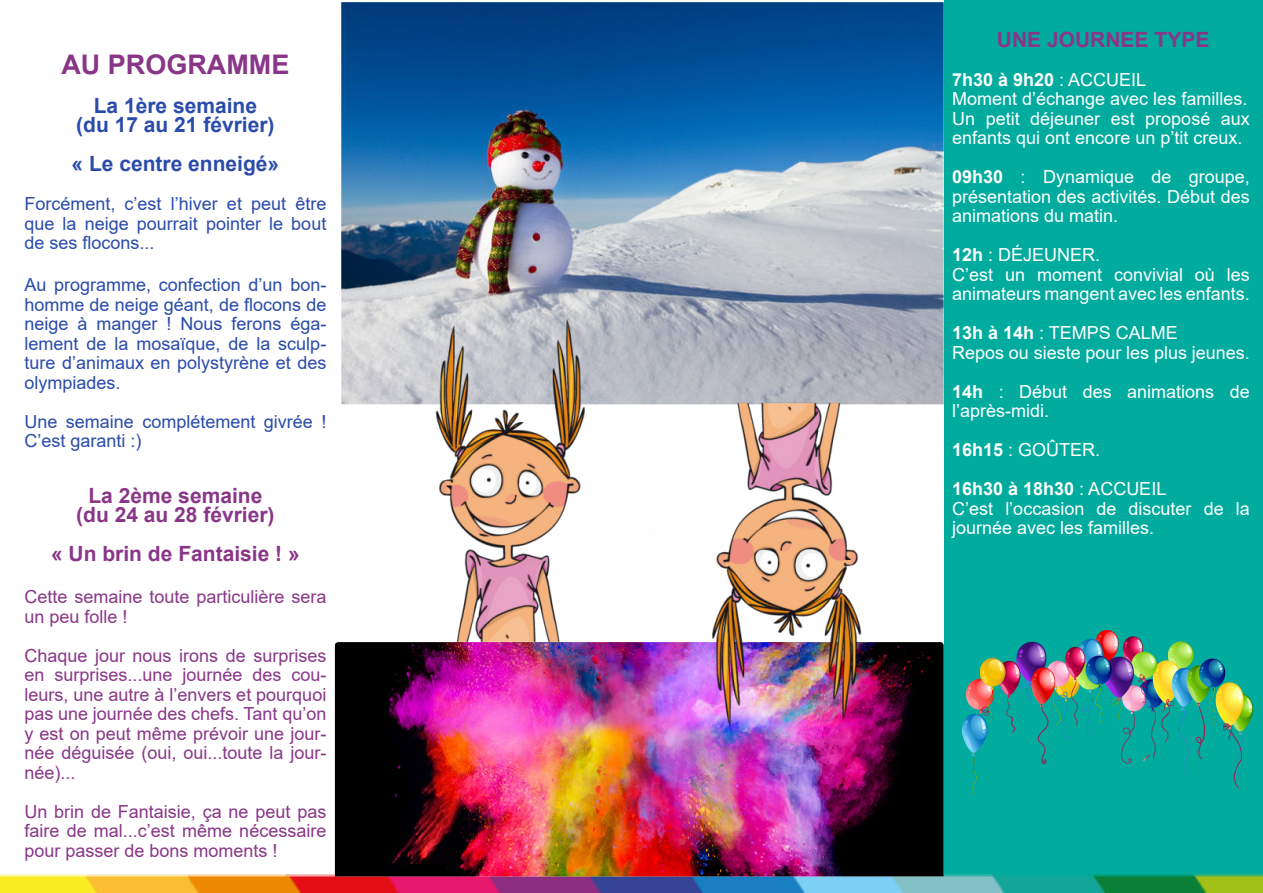
<style>
.page{position:relative;width:1263px;height:893px;background:#fff}
.page>*{position:absolute;margin:0;border:0;box-sizing:border-box;transform-origin:0 0}
.t1{font:700 27px "Arial";color:#893688}
.t2{font:700 21px "Arial";color:#893688}
.t3{font:700 21px "Arial";color:#2a4baa}
.t4{font:18px/19.5px "Arial";color:#fff}
.t5{font:18px/19.5px "Arial";color:#893688;text-align:justify}
.t6{font:18px/19.5px "Arial";color:#2a4baa;text-align:justify}
.t7{font:700 18px "Arial";color:#fff}
.s1{font-weight:400}
.s2{font-weight:700}
</style>
<div class="page">
<div style="left:944px;top:0;width:318px;height:893px;background:#01ab9e"></div>
<img style="left:0;top:874px;width:1263px;height:19px">
<img style="left:963px;top:631px;width:289px;height:163px">
<img style="left:341px;top:2px;width:603px;height:402px">
<img style="left:335px;top:642px;width:609px;height:234px">
<img style="left:630px;top:402px;width:314px;height:347px">
<img style="left:353px;top:296px;width:313px;height:348px">
<p class="t1" style="left:61px;top:45px;width:229px">AU PROGRAMME</p>
<p class="t3" style="left:94px;top:91px;width:165px">La 1ère semaine</p>
<p class="t3" style="left:76px;top:110px;width:200px">(du 17 au 21 février)</p>
<p class="t3" style="left:72px;top:149px;width:209px">« Le centre enneigé»</p>
<p class="t6" style="left:24px;top:194px;width:303px">Forcément, c’est l’hiver et peut être que la neige pourrait pointer le bout de ses flocons...</p>
<p class="t6" style="left:24px;top:275px;width:303px">Au programme, confection d’un bon&shy;homme de neige géant, de flocons de neige à manger ! Nous ferons éga&shy;lement de la mosaïque, de la sculp&shy;ture d’animaux en polystyrène et des olympiades.</p>
<p class="t6" style="left:24px;top:412px;width:303px">Une semaine complétement givrée !<br>C’est garanti :)</p>
<p class="t2" style="left:88px;top:481px;width:175px">La 2ème semaine</p>
<p class="t2" style="left:76px;top:500px;width:200px">(du 24 au 28 février)</p>
<p class="t2" style="left:51px;top:539px;width:250px">« Un brin de Fantaisie ! »</p>
<p class="t5" style="left:24px;top:587px;width:303px">Cette semaine toute particulière sera un peu folle !</p>
<p class="t5" style="left:24px;top:646px;width:303px">Chaque jour nous irons de surprises en surprises...une journée des cou&shy;leurs, une autre à l’envers et pourquoi pas une journée des chefs. Tant qu’on y est on peut même prévoir une jour&shy;née déguisée (oui, oui...toute la jour&shy;née)...</p>
<p class="t5" style="left:24px;top:802px;width:303px">Un brin de Fantaisie, ça ne peut pas faire de mal...c’est même nécessaire pour passer de bons moments !</p>
<p class="t2" style="left:997px;top:25px;width:214px">UNE JOURNEE TYPE</p>
<p class="t7" style="left:952px;top:67px;width:196px">7h30 à 9h20 <span class="s1">: ACCUEIL</span></p>
<p class="t4" style="left:952px;top:89px;width:297px">Moment d’échange avec les familles.</p>
<p class="t4" style="left:952px;top:109px;width:299px">Un petit déjeuner est proposé aux enfants qui ont encore un p’tit creux.</p>
<p class="t4" style="left:952px;top:167px;width:299px;text-align:justify"><span class="s2">09h30</span> : Dynamique de groupe, présentation des activités. Début des animations du matin.</p>
<p class="t4" style="left:952px;top:245px;width:150px"><span class="s2">12h</span> : DÉJEUNER.</p>
<p class="t4" style="left:952px;top:265px;width:299px">C’est un moment convivial où les animateurs mangent avec les enfants.</p>
<p class="t4" style="left:952px;top:323px;width:227px"><span class="s2">13h à 14h</span> : TEMPS CALME</p>
<p class="t4" style="left:952px;top:343px;width:299px">Repos ou sieste pour les plus jeunes.</p>
<p class="t4" style="left:952px;top:382px;width:299px"><span class="s2">14h</span> : Début des animations de l’après-midi.</p>
<p class="t4" style="left:952px;top:440px;width:150px"><span class="s2">16h15</span> : GOÛTER.</p>
<p class="t7" style="left:952px;top:476px;width:216px">16h30 à 18h30 <span class="s1">: ACCUEIL</span></p>
<p class="t4" style="left:952px;top:499px;width:299px">C’est l’occasion de discuter de la journée avec les familles.</p>
</div>
